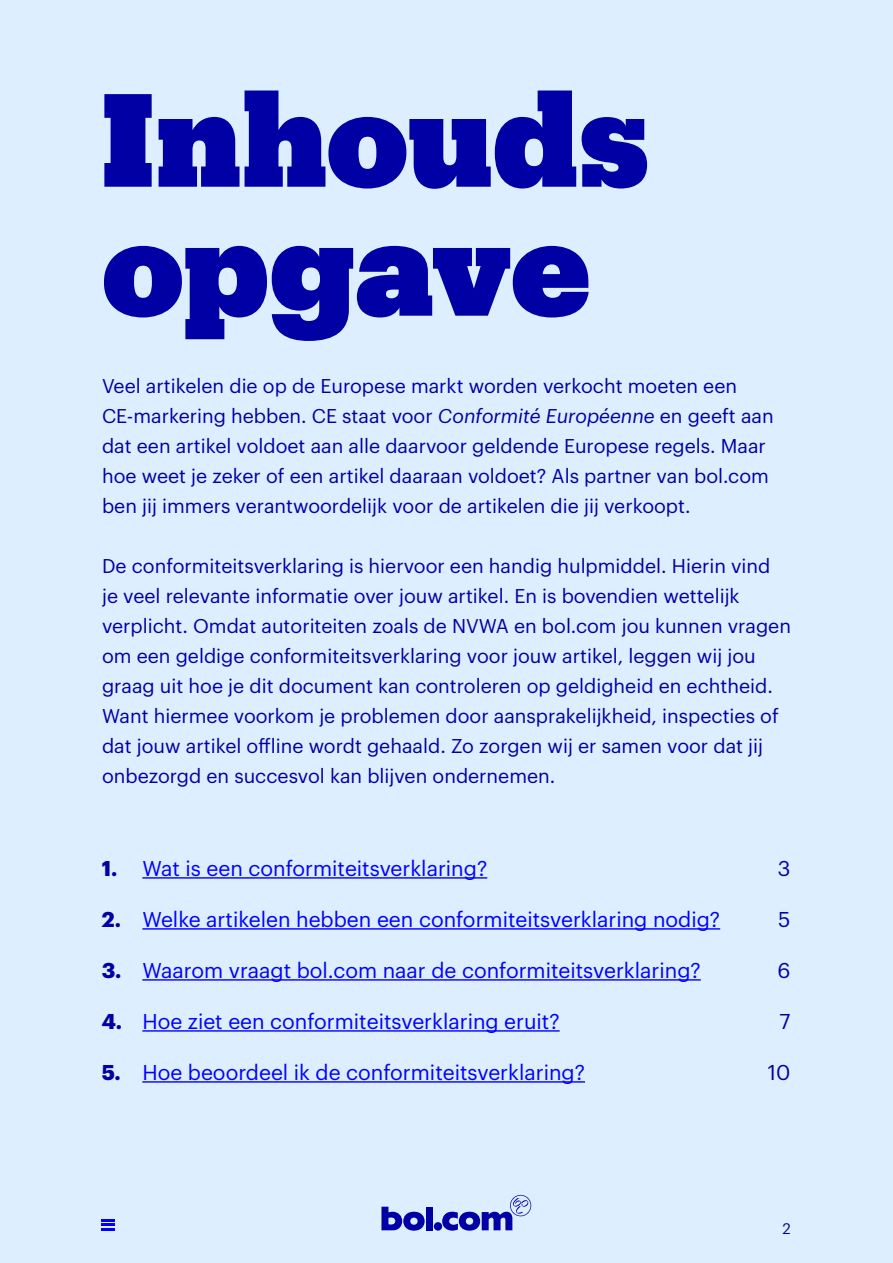
<style>
.page{position:relative;width:893px;height:1263px;background:#dceeff}
.page>*{position:absolute;margin:0;border:0;box-sizing:border-box;transform-origin:0 0}
.t1{font:129.45px/129px "Produkt Super";color:#0000a4}
.t2{font:21px "Graphik";color:#00f}
.t3{font:21px "Graphik";color:#0000a4}
.t4{font:19.5px/30px "Graphik";color:#0000a4}
.t5{font:15px "Graphik";color:#0000a4}
.s1{font-style:italic}
.s2{font-weight:700;color:#0000a4}
</style>
<div class="page">
<hr style="left:142px;top:877px;width:345px;height:1px;background:#00f">
<hr style="left:142px;top:928px;width:578px;height:1px;background:#00f">
<hr style="left:142px;top:979px;width:559px;height:1px;background:#00f">
<hr style="left:142px;top:1030px;width:418px;height:1px;background:#00f">
<hr style="left:142px;top:1081px;width:443px;height:1px;background:#00f">
<svg style="left:381px;top:1207px;width:44px;height:23px"></svg>
<div style="left:426px;top:1207px;width:7px;height:23px;background:#0000a4"></div>
<div style="left:434px;top:1222px;width:8px;height:8px;background:#0000a4;border-radius:50%"></div>
<svg style="left:442px;top:1195px;width:89px;height:35px"></svg>
<svg style="left:102px;top:1219px;width:13px;height:11px"></svg>
<h1 class="t1" style="left:102px;top:67px;width:548px">Inhouds opgave</h1>
<p class="t4" style="left:102px;top:369px;width:673px">Veel artikelen die op de Europese markt worden verkocht moeten een CE-markering hebben. CE staat voor <span class="s1">Conformité Européenne</span> en geeft aan dat een artikel voldoet aan alle daarvoor geldende Europese regels. Maar hoe weet je zeker of een artikel daaraan voldoet? Als partner van bol.com ben jij immers verantwoordelijk voor de artikelen die jij verkoopt.</p>
<p class="t4" style="left:102px;top:549px;width:690px">De conformiteitsverklaring is hiervoor een handig hulpmiddel. Hierin vind je veel relevante informatie over jouw artikel. En is bovendien wettelijk verplicht. Omdat autoriteiten zoals de NVWA en bol.com jou kunnen vragen om een geldige conformiteitsverklaring voor jouw artikel, leggen wij jou graag uit hoe je dit document kan controleren op geldigheid en echtheid.<br>Want hiermee voorkom je problemen door aansprakelijkheid, inspecties of dat jouw artikel offline wordt gehaald. Zo zorgen wij er samen voor dat jij onbezorgd en succesvol kan blijven ondernemen.</p>
<p class="t2" style="left:102px;top:852px;width:387px"><span class="s2">1.</span> Wat is een conformiteitsverklaring?</p>
<p class="t3" style="left:778px;top:852px;width:14px">3</p>
<p class="t2" style="left:102px;top:903px;width:620px"><span class="s2">2.</span> Welke artikelen hebben een conformiteitsverklaring nodig?</p>
<p class="t3" style="left:778px;top:903px;width:14px">5</p>
<p class="t2" style="left:102px;top:955px;width:600px"><span class="s2">3.</span> Waarom vraagt bol.com naar de conformiteitsverklaring?</p>
<p class="t3" style="left:777px;top:955px;width:14px">6</p>
<p class="t2" style="left:102px;top:1006px;width:459px"><span class="s2">4.</span> Hoe ziet een conformiteitsverklaring eruit?</p>
<p class="t3" style="left:779px;top:1006px;width:13px">7</p>
<p class="t2" style="left:102px;top:1057px;width:485px"><span class="s2">5.</span> Hoe beoordeel ik de conformiteitsverklaring?</p>
<p class="t3" style="left:768px;top:1057px;width:24px">10</p>
<p class="t5" style="left:783px;top:1218px;width:10px">2</p>
</div>
